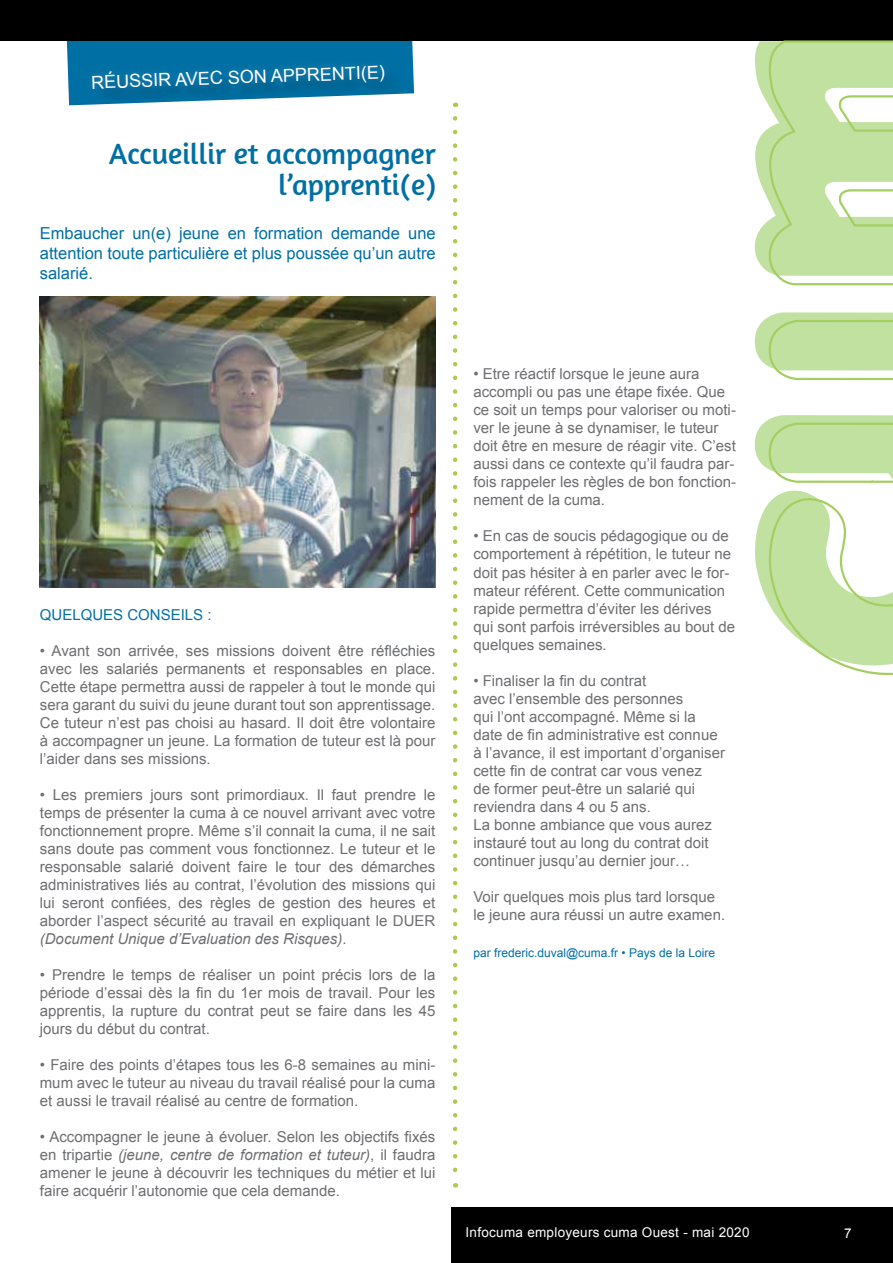
<style>
.page{position:relative;width:893px;height:1263px;background:#fff}
.page>*{position:absolute;margin:0;border:0;box-sizing:border-box;transform-origin:0 0}
.t1{font:30px/31.5px "Amaranth";color:#006fa3;text-align:right}
.t2{font:18px "Arial";color:#fff}
.t3{font:16.5px/19.8px "Arial";color:#006fa3;text-align:justify}
.t4{font:15px/18px "Arial";color:#6d6e71;text-align:justify}
.t5{font:15px "Arial";color:#006fa3}
.t6{font:13.5px "Arial";letter-spacing:.02em;color:#fff}
.t7{font:12px "Arial";color:#006fa3}
.s1{font-style:italic}
</style>
<div class="page">
<div style="left:451px;top:1208px;width:442px;height:55px;background:#000"></div>
<svg style="left:66px;top:40px;width:348px;height:65px;background:#1a7aa7"></svg>
<div style="left:0;top:0;width:893px;height:40px;background:#000"></div>
<svg style="left:754px;top:41px;width:8px;height:547px"></svg>
<svg style="left:762px;top:40px;width:131px;height:636px"></svg>
<svg style="left:453px;top:118px;width:4px;height:1069px"></svg>
<img style="left:40px;top:296px;width:396px;height:291px">
<p class="t2" style="left:91px;top:70px;width:48px;rotate:-2deg">Réussir</p>
<p class="t2" style="left:175px;top:67px;width:12px;rotate:-2deg">avec</p>
<p class="t2" style="left:227px;top:66px;width:159px;rotate:-2deg">so n appre nti(e)</p>
<h1 class="t1" style="left:109px;top:138px;width:328px">Accueillir et accompagner l’apprenti(e)</h1>
<p class="t3" style="left:40px;top:224px;width:397px">Embaucher un(e) jeune en formation demande une attention toute particulière et plus poussée qu’un autre salarié.</p>
<p class="t5" style="left:40px;top:604px;width:33px">Quelq</p>
<p class="t5" style="left:92px;top:604px;width:78px">ues conseils</p>
<p class="t5" style="left:207px;top:604px;width:6px">:</p>
<p class="t4" style="left:40px;top:641px;width:397px">• Avant son arrivée, ses missions doivent être réfléchies avec les salariés permanents et responsables en place.<br>Cette étape permettra aussi de rappeler à tout le monde qui sera garant du suivi du jeune durant tout son apprentissage.<br>Ce tuteur n’est pas choisi au hasard. Il doit être volontaire à accompagner un jeune. La formation de tuteur est là pour l’aider dans ses missions.</p>
<p class="t4" style="left:40px;top:785px;width:397px">• Les premiers jours sont primordiaux. Il faut prendre le temps de présenter la cuma à ce nouvel arrivant avec votre fonctionnement propre. Même s’il connait la cuma, il ne sait sans doute pas comment vous fonctionnez. Le tuteur et le responsable salarié doivent faire le tour des démarches administratives liés au contrat, l’évolution des missions qui lui seront confiées, des règles de gestion des heures et aborder l’aspect sécurité au travail en expliquant le DU ER <span class="s1">(Document Unique d’Evaluation des Risques)</span>.</p>
<p class="t4" style="left:40px;top:965px;width:397px">• Prendre le temps de réaliser un point précis lors de la période d’essai dès la fin du 1er mois de travail. Pour les apprentis, la rupture du contrat peut se faire dans les 45 jours du début du contrat.</p>
<p class="t4" style="left:40px;top:1055px;width:397px">• Faire des points d’étapes tous les 6-8 semaines au mini&shy;mum avec le tuteur au niveau du travail réalisé pour la cuma et aussi le travail réalisé au centre de formation.</p>
<p class="t4" style="left:40px;top:1127px;width:397px">• Accompagner le jeune à évoluer. Selon les objectifs fixés en tripartie <span class="s1">(jeune, centre de formation et tuteur)</span>, il faudra amener le jeune à découvrir les techniques du métier et lui faire acquérir l’autonomie que cela demande.</p>
<p class="t4" style="left:473px;top:365px;width:264px;text-align:left">• Etre réactif lorsque le jeune aura accompli ou pas une étape fixée. Que ce soit un temps pour valoriser ou moti&shy;ver le jeune à se dynamiser, le tuteur doit être en mesure de réagir vite. C’est aussi dans ce contexte qu’il faudra par&shy;fois rappeler les règles de bon fonction&shy;nement de la cuma.</p>
<p class="t4" style="left:473px;top:527px;width:263px;text-align:left">• En cas de soucis pédagogique ou de comportement à répétition, le tuteur ne doit pas hésiter à en parler avec le for&shy;mateur référent. Cette communication rapide permettra d’éviter les dérives qui sont parfois irréversibles au bout de quelques semaines.</p>
<p class="t4" style="left:473px;top:671px;width:253px;text-align:left">• Finaliser la fin du contrat<br>avec l’ensemble des personnes<br>qui l’ont accompagné. Même si la date de fin administrative est connue à l’avance, il est important d’organiser cette fin de contrat car vous venez<br>de former peut-être un salarié qui reviendra dans 4 ou 5 ans.<br>La bonne ambiance que vous aurez instauré tout au long du contrat doit continuer jusqu’au dernier jour…</p>
<p class="t4" style="left:473px;top:887px;width:253px">Voir quelques mois plus tard lorsque le jeune aura réussi un autre examen.</p>
<p class="t7" style="left:473px;top:945px;width:243px">par frederic.duval@cuma.fr • Pays de la Loire</p>
<p class="t6" style="left:466px;top:1223px;width:285px">Infocuma employeurs cuma Ouest - mai 2020</p>
<p class="t6" style="left:844px;top:1224px;width:9px">7</p>
</div>
